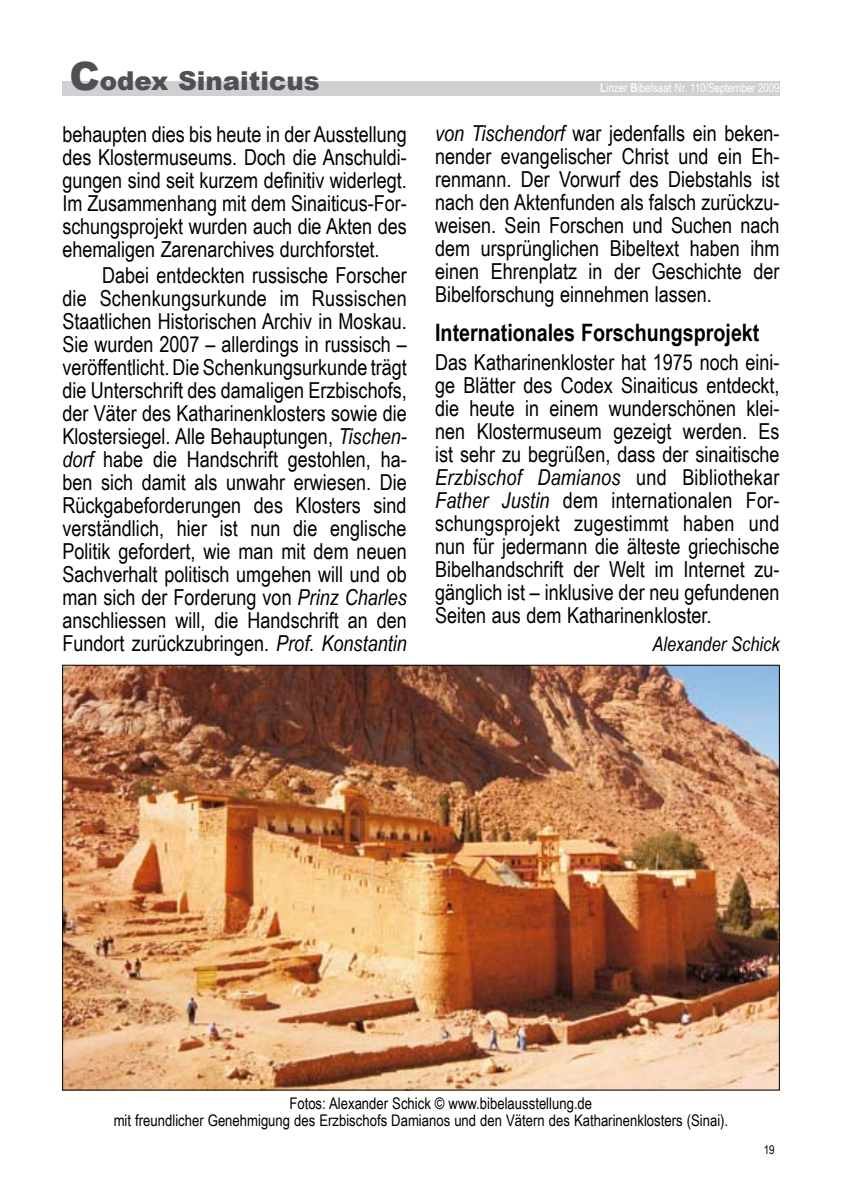
<style>
.page{position:relative;width:842px;height:1191px;background:#fff}
.page>*{position:absolute;margin:0;border:0;box-sizing:border-box;transform-origin:0 0}
.t1{font:900 26px "Arial";color:#504f53}
.t2{font:700 24px "Arial Narrow";color:#000}
.t3{font:22px/23px "Arial Narrow";color:#000;text-align:justify}
.t4{font:italic 20px "Arial Narrow";color:#000}
.t5{font:16px/17px "Arial Narrow";color:#000}
.t6{font:12px "Arial Narrow";letter-spacing:-.01em;color:#fff}
.t7{font:12px "Arial Narrow";color:#000}
.s1{font-size:39px}
.s2{font-style:italic}
.s3{font-weight:700}
</style>
<div class="page">
<div style="left:62px;top:81px;width:718px;height:14px;background:#ced0d2"></div>
<img style="left:64px;top:667px;width:714px;height:421px">
<p class="t1" style="left:69px;top:61px;width:252px"><span class="s1">C</span>odex Sinaiticus</p>
<p class="t3" style="left:62px;top:122px;width:346px">behaup-ten dies bis heute in der Ausstellung des Klostermuseums. Doch die Anschuldi&shy;gungen sind seit kurzem definitiv widerlegt.<br>Im Zusammenhang mit dem Sinaiticus-For&shy;schungsprojekt wurden auch die Akten des ehemaligen Zarenarchives durchforstet.</p>
<p class="t3" style="left:62px;top:263px;width:346px;text-indent:40px">Dabei entdeckten russische Forscher die Schenkungsurkunde im Russischen Staat-lichen Historischen Archiv in Moskau.<br>Sie wurden 2007 – allerdings in russisch – veröffentlicht. Die Schenkungsurkunde trägt die Unterschrift des damaligen Erzbischofs, der Väter des Katharinenklosters sowie die Kloster-siegel. Alle Behauptungen, <span class="s2">Tischen&shy;dorf</span> habe die Handschrift gestohlen, ha&shy;ben sich damit als unwahr erwiesen. Die Rück-gabe-forderungen des Klosters sind ver-ständlich, hier ist nun die englische Poli-tik gefordert, wie man mit dem neuen Sach-verhalt politisch umgehen will und ob man sich der Forderung von <span class="s2">Prinz Charles </span>an-schliessen will, die Handschrift an den Fundort zurückzubringen. <span class="s2">Prof. Konstantin</span></p>
<p class="t6" style="left:600px;top:79px;width:181px"><span class="s3">L</span>inzer <span class="s3">B</span>ibelsaat Nr. 110/September 2009</p>
<p class="t3" style="left:435px;top:121px;width:346px"><span class="s2">von Tischendorf</span> war jedenfalls ein be-ken&shy;nender evangelischer Christ und ein Eh&shy;renmann. Der Vorwurf des Diebstahls ist nach den Aktenfunden als falsch zurückzu&shy;weisen. Sein Forschen und Suchen nach dem ursprünglichen Bibeltext haben ihm ei-nen Ehrenplatz in der Geschichte der Bibel-forschung einnehmen lassen.</p>
<p class="t2" style="left:435px;top:314px;width:326px">Internationales Forschungsprojekt</p>
<p class="t3" style="left:435px;top:350px;width:346px">Das Katharinenkloster hat 1975 noch eini&shy;ge Blätter des Codex Sinaiticus entdeckt, die heute in einem wunderschönen klei&shy;nen Klostermuseum gezeigt werden. Es ist sehr zu begrüßen, dass der sinaitische <span class="s2">Erzbischof Damianos</span> und Bibliothekar <span class="s2">Father Justin</span> dem internationalen For&shy;schungs-projekt zugestimmt haben und nun für jedermann die älteste griechische Bibelhandschrift der Welt im Internet zu&shy;gänglich ist – inklusive der neu gefundenen Seiten aus dem Katharinenkloster.</p>
<p class="t4" style="left:652px;top:630px;width:129px">Alexander Schick</p>
<p class="t5" style="left:114px;top:1093px;width:616px;text-indent:176px">Fotos: Alexander Schick © www.bibelausstellung.de<br>mit freundlicher Genehmigung des Erzbischofs Damianos und den Vätern des Katharinenklosters (Sinai).</p>
<p class="t7" style="left:764px;top:1141px;width:12px">19</p>
</div>
